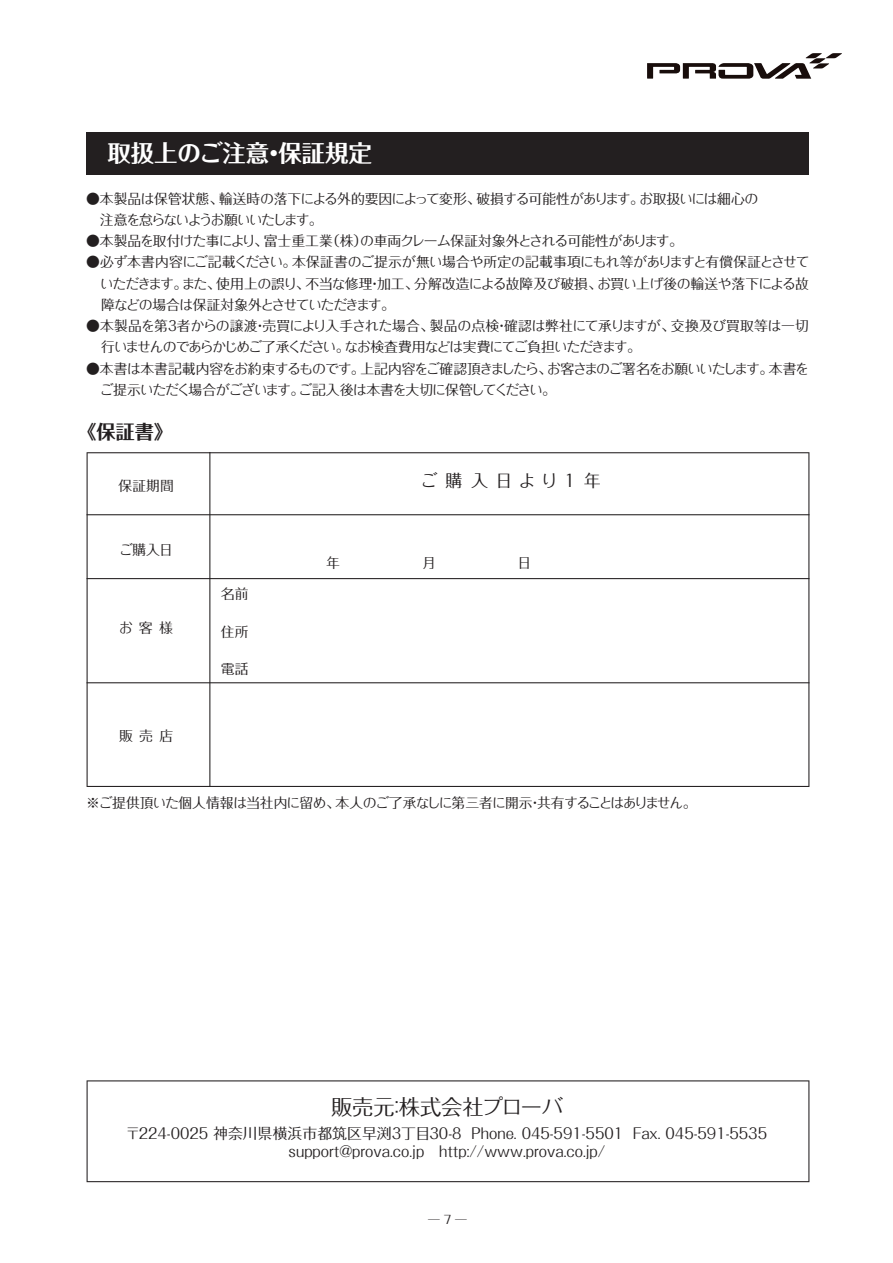
<style>
.page{position:relative;width:893px;height:1263px;background:#fff}
.page>*{position:absolute;margin:0;border:0;box-sizing:border-box;transform-origin:0 0}
.t1{font:700 23.4px "Folk Pro";color:#fff}
.t2{font:21.3px "Folk Pro";color:#231f20}
.t3{font:700 19.2px "Folk Pro";color:#231f20}
.t4{font:16.95px "Folk Pro";letter-spacing:.435em;color:#231f20}
.t5{font:14.85px/17.9px "Folk Pro";color:#231f20;text-align:center}
.t6{font:13.8px/21.3px "Folk Pro";letter-spacing:-.055em;color:#231f20}
.t7{font:13.8px/21.3px "Folk Pro";letter-spacing:-.075em;color:#231f20}
.t8{font:11.7px "Folk Pro";color:#231f20}
</style>
<div class="page">
<div style="left:86px;top:132px;width:723px;height:42px;background:#231f20"></div>
<svg style="left:87px;top:452px;width:722px;height:335px"></svg>
<svg style="left:87px;top:1080px;width:722px;height:102px"></svg>
<hr style="left:87px;top:514px;width:722px;height:1px;background:#231f20">
<hr style="left:87px;top:682px;width:722px;height:1px;background:#231f20">
<hr style="left:87px;top:578px;width:722px;height:1px;background:#231f20">
<hr style="left:209px;top:452px;width:1px;height:335px;background:#231f20">
<svg style="left:647px;top:53px;width:195px;height:26px"></svg>
<h1 class="t1" style="left:107px;top:133px;width:266px">取扱上のご注意・保証規定</h1>
<p class="t6" style="left:86px;top:186px;width:674px">●本製品は保管状態、輸送時の落下による外的要因によって変形、破損する可能性があります。お取扱いには細心の　注意を怠らないようお願いいたします。</p>
<p class="t6" style="left:86px;top:228px;width:598px">●本製品を取付けた事により、富士重工業（株）の車両クレーム保証対象外とされる可能性があります。</p>
<p class="t6" style="left:100px;top:249px;width:711px;text-align:justify;text-indent:-14px">●必ず本書内容にご記載ください。本保証書のご提示が無い場合や所定の記載事項にもれ等がありますと有償保証とさせていただきます。また、使用上の誤り、不当な修理・加工、分解改造による故障及び破損、お買い上げ後の輸送や落下による故障などの場合は保証対象外とさせていただきます。</p>
<p class="t6" style="left:101px;top:313px;width:710px;text-indent:-15px">●本製品を第３者からの譲渡・売買により入手された場合、製品の点検・確認は弊社にて承りますが、交換及び買取等は一切行いませんのであらかじめご了承ください。なお検査費用などは実費にてご負担いただきます。</p>
<p class="t7" style="left:100px;top:356px;width:711px;text-indent:-14px">●本書は本書記載内容をお約束するものです。上記内容をご確認頂きましたら、お客さまのご署名をお願いいたします。本書をご提示いただく場合がございます。ご記入後は本書を大切に保管してください。</p>
<h3 class="t3" style="left:77px;top:415px;width:97px">《保証書》</h3>
<p class="t6" style="left:119px;top:473px;width:57px">保証期間</p>
<p class="t4" style="left:420px;top:467px;width:182px">ご購入日より1年</p>
<p class="t6" style="left:119px;top:537px;width:56px">ご購入日</p>
<p class="t6" style="left:119px;top:615px;width:55px">お客様</p>
<p class="t6" style="left:119px;top:723px;width:56px">販売店</p>
<p class="t6" style="left:221px;top:581px;width:29px">名前</p>
<p class="t6" style="left:221px;top:619px;width:29px">住所</p>
<p class="t6" style="left:221px;top:656px;width:29px">電話</p>
<p class="t6" style="left:86px;top:790px;width:612px">※ご提供頂いた個人情報は当社内に留め、本人のご了承なしに第三者に開示・共有することはありません。</p>
<h2 class="t2" style="left:331px;top:1089px;width:233px">販売元：株式会社プローバ</h2>
<p class="t5" style="left:125px;top:1122px;width:643px">〒224-0025 神奈川県横浜市都筑区早渕3丁目30-8 Phone. 045-591-5501 Fax. 045-591-5535 support@prova.co.jp　http://www.prova.co.jp/</p>
<p class="t8" style="left:428px;top:1209px;width:40px">─ 7 ─</p>
</div>
